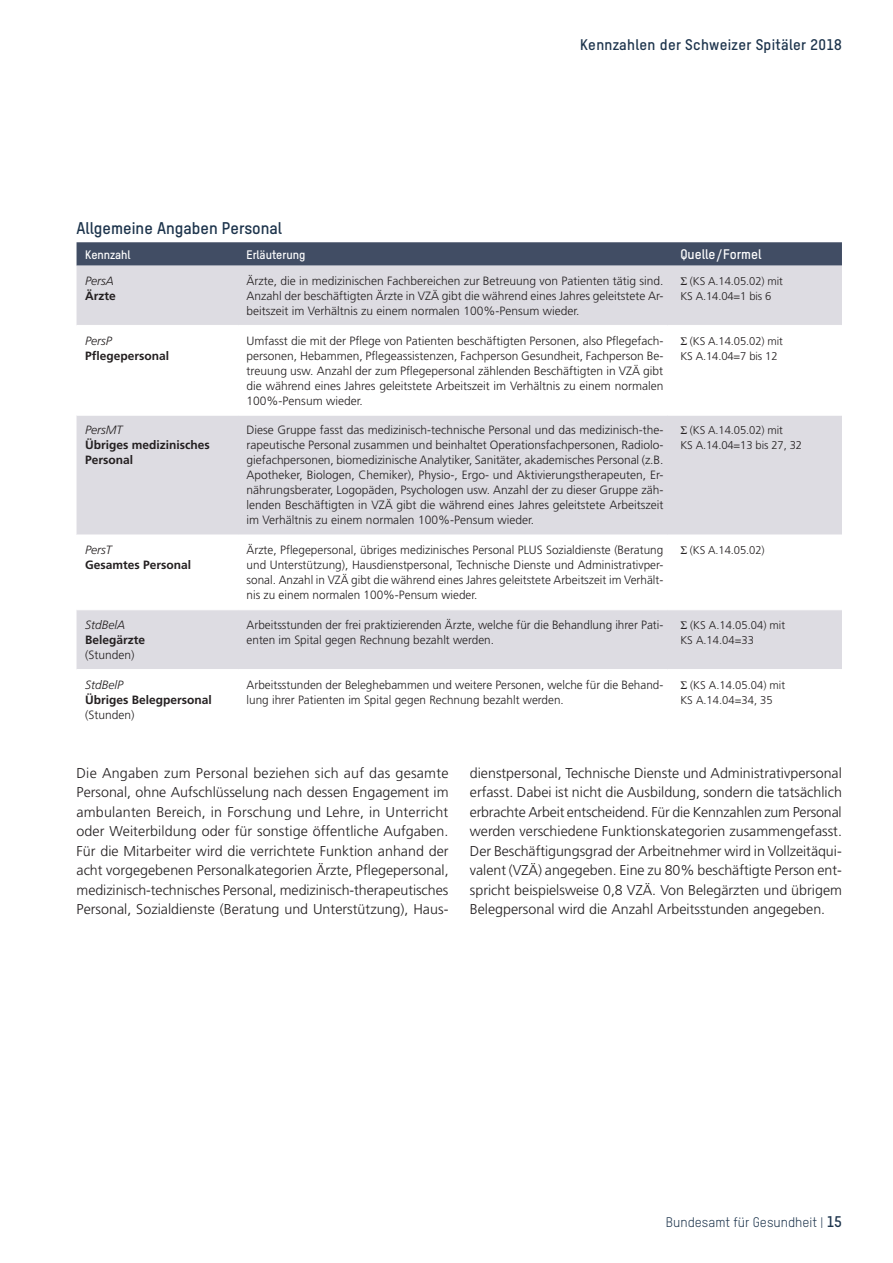
<style>
.page{position:relative;width:893px;height:1263px;background:#fff}
.page>*{position:absolute;margin:0;border:0;box-sizing:border-box;transform-origin:0 0}
.t1{font:16.5px "T Star Bold";color:#1d344c}
.t2{font:15px "T Star Bold";letter-spacing:.02em;color:#1d344c}
.t3{font:300 14.25px/19.5px "Frutiger";color:#231f20;text-align:justify}
.t4{font:13.5px "T Star Regular";color:#1d344c}
.t5{font:13.5px "T Star Bold";color:#fff}
.t6{font:300 12px/15px "Frutiger";color:#231f20;text-align:justify}
.t7{font:700 12px/15px "Frutiger";color:#231f20}
.t8{font:italic 300 12px "Frutiger";color:#231f20}
.t9{font:12px "T Star Bold";color:#fff}
.t10{font:300 11.25px/15px "Frutiger";letter-spacing:-.01em;color:#231f20}
.s1{font-family:"T Star Bold";font-size:15px}
</style>
<div class="page">
<svg style="left:77px;top:242px;width:765px;height:24px;background:#475268"></svg>
<svg style="left:77px;top:266px;width:765px;height:403px;fill:#dddce2"></svg>
<hr style="left:77px;top:325px;width:161px;height:1px;background:#fff">
<hr style="left:238px;top:325px;width:430px;height:1px;background:#fff">
<hr style="left:668px;top:325px;width:174px;height:1px;background:#fff">
<hr style="left:77px;top:415px;width:161px;height:1px;background:#fff">
<hr style="left:238px;top:415px;width:430px;height:1px;background:#fff">
<hr style="left:668px;top:415px;width:174px;height:1px;background:#fff">
<hr style="left:77px;top:534px;width:161px;height:1px;background:#fff">
<hr style="left:238px;top:534px;width:430px;height:1px;background:#fff">
<hr style="left:668px;top:534px;width:174px;height:1px;background:#fff">
<hr style="left:77px;top:609px;width:161px;height:1px;background:#fff">
<hr style="left:238px;top:609px;width:430px;height:1px;background:#fff">
<hr style="left:668px;top:609px;width:174px;height:1px;background:#fff">
<svg style="left:680px;top:277px;width:7px;height:8px"></svg>
<svg style="left:680px;top:337px;width:7px;height:8px"></svg>
<svg style="left:680px;top:427px;width:7px;height:7px"></svg>
<svg style="left:680px;top:546px;width:7px;height:8px"></svg>
<svg style="left:680px;top:621px;width:7px;height:8px"></svg>
<p class="t2" style="left:580px;top:35px;width:263px">Kennzahlen der Schweizer Spitäler 2018</p>
<h1 class="t1" style="left:77px;top:218px;width:207px">Allgemeine Angaben Personal</h1>
<p class="t9" style="left:85px;top:248px;width:47px">Kennzahl</p>
<p class="t9" style="left:247px;top:248px;width:60px">Erläuterung</p>
<p class="t5" style="left:680px;top:246px;width:83px">Quelle/Formel</p>
<p class="t8" style="left:85px;top:274px;width:30px">PersA</p>
<p class="t7" style="left:85px;top:288px;width:32px">Ärzte</p>
<p class="t6" style="left:247px;top:273px;width:418px">Ärzte, die in medizinischen Fachbereichen zur Betreuung von Patienten tätig sind.<br>Anzahl der beschäftigten Ärzte in VZÄ gibt die während eines Jahres geleitstete Ar&shy;beitszeit im Verhältnis zu einem normalen 100%-Pensum wieder.</p>
<p class="t10" style="left:680px;top:273px;width:104px;text-indent:10px">(KS A.14.05.02) mit<br>KS A.14.04=1 bis 6</p>
<p class="t8" style="left:85px;top:334px;width:28px">PersP</p>
<p class="t7" style="left:85px;top:348px;width:86px">Pflegepersonal</p>
<p class="t8" style="left:85px;top:423px;width:39px">PersMT</p>
<p class="t7" style="left:85px;top:438px;width:126px">Übriges medizinisches<br>Personal</p>
<p class="t8" style="left:85px;top:543px;width:28px">PersT</p>
<p class="t7" style="left:85px;top:557px;width:108px">Gesamtes Personal</p>
<p class="t8" style="left:85px;top:618px;width:42px">StdBelA</p>
<p class="t7" style="left:85px;top:632px;width:62px">Belegärzte</p>
<p class="t6" style="left:85px;top:647px;width:51px">(Stunden)</p>
<p class="t8" style="left:85px;top:678px;width:40px">StdBelP</p>
<p class="t7" style="left:85px;top:692px;width:128px">Übriges Belegpersonal</p>
<p class="t6" style="left:85px;top:707px;width:51px">(Stunden)</p>
<p class="t6" style="left:247px;top:333px;width:418px">Umfasst die mit der Pflege von Patienten beschäftigten Personen, also Pflegefach&shy;personen, Hebammen, Pflegeassistenzen, Fachperson Gesundheit, Fachperson Be&shy;treuung usw. Anzahl der zum Pflegepersonal zählenden Beschäftigten in VZÄ gibt die während eines Jahres geleitstete Arbeitszeit im Verhältnis zu einem normalen 100%-Pensum wieder.</p>
<p class="t10" style="left:680px;top:333px;width:104px;text-indent:10px">(KS A.14.05.02) mit<br>KS A.14.04=7 bis 12</p>
<p class="t6" style="left:247px;top:423px;width:418px">Diese Gruppe fasst das medizinisch-technische Personal und das medizinisch-the&shy;rapeutische Personal zusammen und beinhaltet Operationsfachpersonen, Radiolo&shy;giefachpersonen, biomedizinische Analytiker, Sanitäter, akademisches Personal (z.B.<br>Apotheker, Biologen, Chemiker), Physio-, Ergo- und Aktivierungstherapeuten, Er&shy;nährungsberater, Logopäden, Psychologen usw. Anzahl der zu dieser Gruppe zäh&shy;lenden Beschäftigten in VZÄ gibt die während eines Jahres geleitstete Arbeitszeit im Verhältnis zu einem normalen 100%-Pensum wieder.</p>
<p class="t10" style="left:680px;top:423px;width:123px;text-indent:10px">(KS A.14.05.02) mit<br>KS A.14.04=13 bis 27, 32</p>
<p class="t6" style="left:247px;top:542px;width:418px">Ärzte, Pflegepersonal, übriges medizinisches Personal PLUS Sozialdienste (Beratung und Unterstützung), Hausdienstpersonal, Technische Dienste und Administrativper&shy;sonal. Anzahl in VZÄ gibt die während eines Jahres geleitstete Arbeitszeit im Verhält&shy;nis zu einem normalen 100%-Pensum wieder.</p>
<p class="t10" style="left:690px;top:543px;width:76px">(KS A.14.05.02)</p>
<p class="t6" style="left:247px;top:617px;width:418px">Arbeitsstunden der frei praktizierenden Ärzte, welche für die Behandlung ihrer Pati&shy;enten im Spital gegen Rechnung bezahlt werden.</p>
<p class="t10" style="left:680px;top:617px;width:106px;text-indent:10px">(KS A.14.05.04) mit<br>KS A.14.04=33</p>
<p class="t6" style="left:247px;top:677px;width:418px">Arbeitsstunden der Beleghebammen und weitere Personen, welche für die Behand&shy;lung ihrer Patienten im Spital gegen Rechnung bezahlt werden.</p>
<p class="t10" style="left:680px;top:677px;width:106px;text-indent:10px">(KS A.14.05.04) mit<br>KS A.14.04=34, 35</p>
<p class="t3" style="left:77px;top:763px;width:374px">Die Angaben zum Personal beziehen sich auf das gesamte Personal, ohne Aufschlüsselung nach dessen Engagement im ambulanten Bereich, in Forschung und Lehre, in Unterricht oder Weiterbildung oder für sonstige öffentliche Aufgaben.<br>Für die Mitarbeiter wird die verrichtete Funktion anhand der acht vorgegebenen Personalkategorien Ärzte, Pflegepersonal, medizinisch-technisches Personal, medizinisch-therapeutisches Personal, Sozialdienste (Beratung und Unterstützung), Haus-</p>
<p class="t3" style="left:470px;top:763px;width:374px">dienstpersonal, Technische Dienste und Administrativpersonal erfasst. Dabei ist nicht die Ausbildung, sondern die tatsächlich erbrachte Arbeit entscheidend. Für die Kennzahlen zum Personal werden verschiedene Funktionskategorien zusammengefasst.<br>Der Beschäftigungsgrad der Arbeitnehmer wird in Vollzeitäqui&shy;valent (VZÄ) angegeben. Eine zu 80% beschäftigte Person ent&shy;spricht beispielsweise 0,8 VZÄ. Von Belegärzten und übrigem Belegpersonal wird die Anzahl Arbeitsstunden angegeben.</p>
<p class="t4" style="left:666px;top:1214px;width:178px">Bundesamt für Gesundheit | <span class="s1">15</span></p>
</div>
